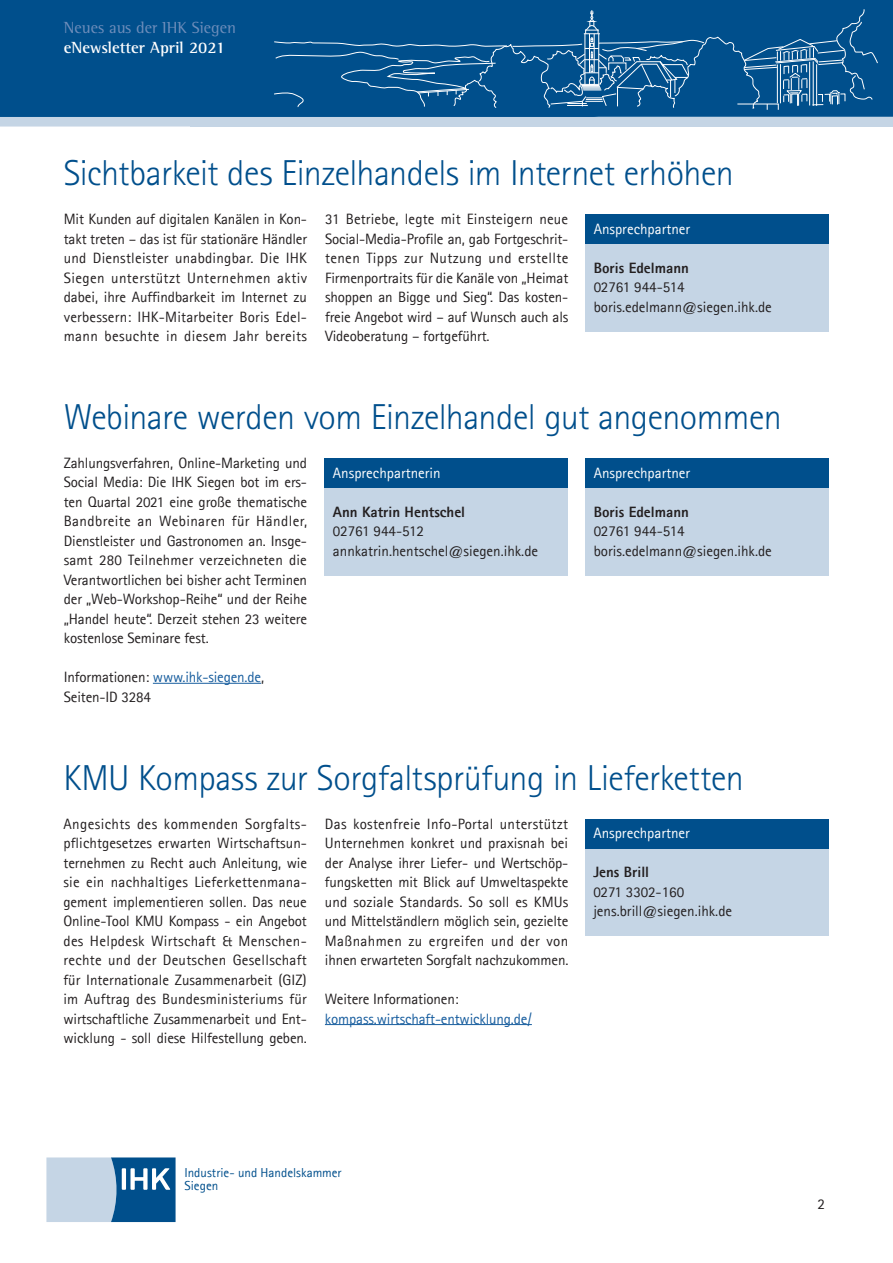
<style>
.page{position:relative;width:893px;height:1263px;background:#fff}
.page>*{position:absolute;margin:0;border:0;box-sizing:border-box;transform-origin:0 0}
.t1{font:225px "Rotis Semi Serif";color:#004f8c}
.H2_5{font:300 36px "Rotis Sans Serif";letter-spacing:-.015em;color:#004f8c}
.t2{font:16.5px "Rotis Semi Serif";color:#6f8ebb}
.t3{font:700 16.5px "Rotis Semi Serif";color:#fff}
.Fließtext{font:15px/19.5px "Agfa Rotis Sans Serif";letter-spacing:-.01em;color:#231f20;text-align:justify}
.Fließtext-2{font:15px "Agfa Rotis Sans Serif";color:#fff}
.Fließtext-3{font:15px/19.5px "Agfa Rotis Sans Serif";letter-spacing:-.01em;color:#175d9e}
.Fließtext-4{font:700 15px "Agfa Rotis Sans Serif";color:#231f20}
.t4{font:13.05px/13.4px "Agfa Rotis Sans Serif";color:#004f8c}
.s1{color:#175d9e}
.s2{color:#231f20}
</style>
<div class="page">
<div style="left:0;top:117px;width:893px;height:10px;background:#c5d5e5"></div>
<div style="left:0;top:0;width:893px;height:117px;background:#004f8c"></div>
<svg style="left:46px;top:1157px;width:130px;height:65px;background:#79a1c2"></svg>
<svg style="left:274px;top:9px;width:604px;height:103px;background:#125b94"></svg>
<div style="left:585px;top:244px;width:244px;height:87px;background:#c5d5e5"></div>
<div style="left:585px;top:214px;width:244px;height:30px;background:#004f8c"></div>
<div style="left:585px;top:488px;width:244px;height:87px;background:#c5d5e5"></div>
<div style="left:585px;top:458px;width:244px;height:29px;background:#004f8c"></div>
<hr style="left:153px;top:683px;width:108px;height:1px;background:#175d9e">
<div style="left:324px;top:488px;width:244px;height:87px;background:#c5d5e5"></div>
<div style="left:324px;top:458px;width:244px;height:29px;background:#004f8c"></div>
<hr style="left:325px;top:1024px;width:207px;height:1px;background:#175d9e">
<div style="left:585px;top:848px;width:244px;height:88px;background:#c5d5e5"></div>
<div style="left:585px;top:819px;width:244px;height:29px;background:#004f8c"></div>
<p class="t2" style="left:64px;top:18px;width:174px">Neues aus der IHK Siegen</p>
<p class="t3" style="left:64px;top:37px;width:163px">eNewsletter April 2021</p>
<h1 class="t1" style="left:-8px;top:-22px;width:914px">Berufsbild</h1>
<p class="H2_5" style="left:64px;top:152px;width:671px">Sichtbarkeit des Einzelhandels im Internet erhöhen</p>
<p class="Fließtext" style="left:64px;top:209px;width:245px">Mit Kunden auf digitalen Kanälen in Kon&shy;takt treten – das ist für stationäre Händler und Dienstleister unabdingbar. Die IHK Siegen unterstützt Unternehmen aktiv dabei, ihre Auffindbarkeit im Internet zu verbessern: IHK-Mitarbeiter Boris Edel&shy;mann besuchte in diesem Jahr bereits</p>
<p class="Fließtext" style="left:325px;top:209px;width:245px">31 Betriebe, legte mit Einsteigern neue Social-Media-Profile an, gab Fortgeschrit&shy;tenen Tipps zur Nutzung und erstellte Firmenportraits für die Kanäle von „Heimat shoppen an Bigge und Sieg“. Das kosten&shy;freie Angebot wird – auf Wunsch auch als Videoberatung – fortgeführt.</p>
<p class="Fließtext-2" style="left:594px;top:220px;width:98px">Ansprechpartner</p>
<p class="Fließtext-4" style="left:594px;top:258px;width:97px">Boris Edelmann</p>
<p class="Fließtext" style="left:594px;top:277px;width:93px">02761 944-514</p>
<p class="Fließtext" style="left:594px;top:297px;width:180px">boris.edelmann@siegen.ihk.de</p>
<p class="H2_5" style="left:64px;top:396px;width:719px">Webinare werden vom Einzelhandel gut angenommen</p>
<p class="Fließtext" style="left:64px;top:453px;width:245px">Zahlungsverfahren, Online-Marketing und Social Media: Die IHK Siegen bot im ers&shy;ten Quartal 2021 eine große thematische Bandbreite an Webinaren für Händler, Dienstleister und Gastronomen an. Insge&shy;samt 280 Teilnehmer verzeichneten die Verantwortlichen bei bisher acht Terminen der „Web-Workshop-Reihe“ und der Reihe „Handel heute“. Derzeit stehen 23 weitere kostenlose Seminare fest.</p>
<p class="Fließtext" style="left:64px;top:667px;width:202px">Informationen: <span class="s1">www.ihk-siegen.de</span>,<br>Seiten-ID 3284</p>
<p class="Fließtext-2" style="left:333px;top:464px;width:109px">Ansprechpartnerin</p>
<p class="Fließtext-2" style="left:594px;top:464px;width:98px">Ansprechpartner</p>
<p class="Fließtext-4" style="left:333px;top:502px;width:134px">Ann Katrin Hentschel</p>
<p class="Fließtext" style="left:333px;top:521px;width:93px">02761 944-512</p>
<p class="Fließtext" style="left:333px;top:541px;width:207px">annkatrin.hentschel@siegen.ihk.de</p>
<p class="Fließtext-4" style="left:594px;top:502px;width:97px">Boris Edelmann</p>
<p class="Fließtext" style="left:594px;top:521px;width:93px">02761 944-514</p>
<p class="Fließtext" style="left:594px;top:541px;width:180px">boris.edelmann@siegen.ihk.de</p>
<p class="H2_5" style="left:63px;top:757px;width:682px">KMU Kompass zur Sorgfaltsprüfung in Lieferketten</p>
<p class="Fließtext" style="left:63px;top:814px;width:245px">Angesichts des kommenden Sorgfalts&shy;pflichtgesetzes erwarten Wirtschaftsun&shy;ternehmen zu Recht auch Anleitung, wie sie ein nachhaltiges Lieferkettenmana&shy;gement implementieren sollen. Das neue Online-Tool KMU Kompass - ein Angebot des Helpdesk Wirtschaft &amp; Menschen&shy;rechte und der Deutschen Gesellschaft für Internationale Zusammenarbeit (GIZ) im Auftrag des Bundesministeriums für wirtschaftliche Zusammenarbeit und Ent&shy;wicklung - soll diese Hilfestellung geben.</p>
<p class="Fließtext" style="left:325px;top:814px;width:245px">Das kostenfreie Info-Portal unterstützt Unternehmen konkret und praxisnah bei der Analyse ihrer Liefer- und Wertschöp&shy;fungsketten mit Blick auf Umweltaspekte und soziale Standards. So soll es KMUs und Mittelständlern möglich sein, gezielte Maßnahmen zu ergreifen und der von ihnen erwarteten Sorgfalt nachzukommen.</p>
<p class="Fließtext-2" style="left:593px;top:824px;width:98px">Ansprechpartner</p>
<p class="Fließtext-4" style="left:593px;top:863px;width:57px">Jens Brill</p>
<p class="Fließtext" style="left:593px;top:882px;width:92px">0271 3302-160</p>
<p class="Fließtext" style="left:593px;top:901px;width:140px">jens.brill@siegen.ihk.de</p>
<p class="Fließtext-3" style="left:325px;top:989px;width:208px"><span class="s2">Weitere Informationen: </span>kompass.wirtschaft-entwicklung.de/</p>
<p class="t4" style="left:184px;top:1165px;width:159px">Industrie- und Handelskammer<br>Siegen</p>
<p class="Fließtext" style="left:817px;top:1194px;width:9px">2</p>
</div>
